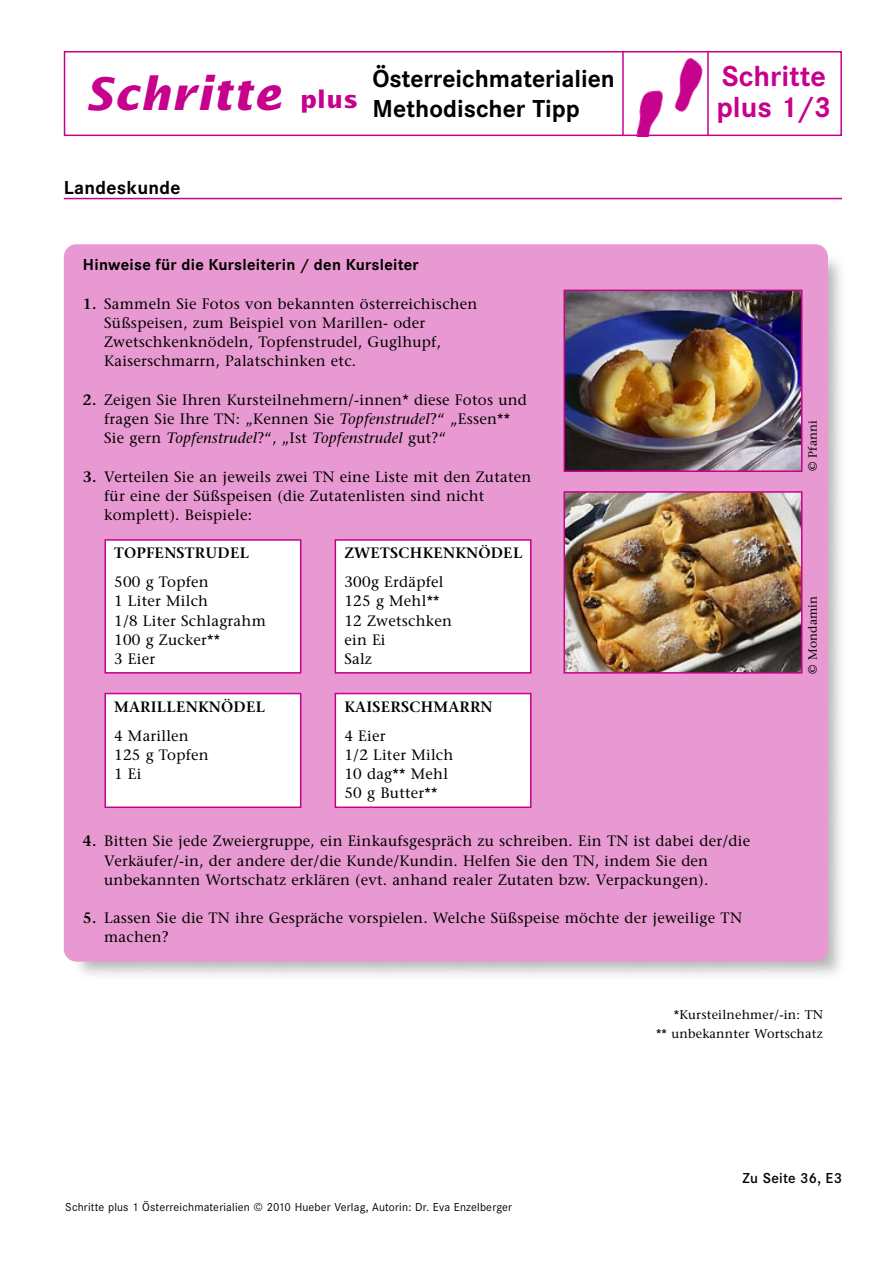
<style>
.page{position:relative;width:893px;height:1263px;background:#fff}
.page>*{position:absolute;margin:0;border:0;box-sizing:border-box;transform-origin:0 0}
.t1{font:italic 700 45px "Lucida Sans";letter-spacing:.02em;color:#c7008d}
.t2{font:700 30px "Corporate S";color:#c7008d}
.t3{font:700 25.5px/30px "Corporate S";color:#000}
.t4{font:700 24px "Lucida Sans";color:#c7008d}
.t5{font:700 19.5px "Corporate S";letter-spacing:.015em;color:#000}
.t6{font:700 16.5px "Corporate S";letter-spacing:.015em;color:#000}
.t7{font:15px/19.2px "Stone Serif";letter-spacing:.015em;color:#000}
.t8{font:600 15px "Stone Serif";letter-spacing:.015em;color:#000}
.t9{font:600 15px "Corporate S";letter-spacing:.015em;color:#000}
.t10{font:12.75px/19.2px "Stone Serif";letter-spacing:.015em;color:#000;text-align:right}
.t11{font:12px "Corporate S";letter-spacing:.015em;color:#000}
.t12{font:12px "Stone Serif";letter-spacing:.015em;color:#000}
.s1{font-weight:600}
.s2{font-style:italic}
</style>
<div class="page">
<img style="left:636px;top:89px;width:26px;height:44px">
<img style="left:662px;top:57px;width:41px;height:56px">
<hr style="left:622px;top:51px;width:2px;height:85px;background:#c7008d">
<hr style="left:707px;top:51px;width:2px;height:84px;background:#c7008d">
<div style="left:64px;top:51px;width:778px;height:85px;border:2px solid #c7008d"></div>
<div style="left:64px;top:244px;width:764px;height:718px;background:#e899d1;border-radius:13px"></div>
<div style="left:336px;top:541px;width:194px;height:131px;background:#fff"></div>
<div style="left:335px;top:539px;width:196px;height:135px;border:2px solid #c7008d"></div>
<div style="left:336px;top:694px;width:194px;height:112px;background:#fff"></div>
<div style="left:335px;top:693px;width:196px;height:115px;border:2px solid #c7008d"></div>
<div style="left:106px;top:541px;width:194px;height:131px;background:#fff"></div>
<div style="left:105px;top:539px;width:196px;height:135px;border:2px solid #c7008d"></div>
<div style="left:106px;top:694px;width:194px;height:112px;background:#fff"></div>
<div style="left:105px;top:693px;width:196px;height:115px;border:2px solid #c7008d"></div>
<img style="left:566px;top:293px;width:233px;height:176px">
<div style="left:563px;top:290px;width:239px;height:182px;border:2px solid #c7008d"></div>
<img style="left:566px;top:494px;width:233px;height:177px">
<div style="left:563px;top:491px;width:239px;height:183px;border:2px solid #c7008d"></div>
<hr style="left:64px;top:198px;width:778px;height:1px;background:#c7008d">
<h1 class="t1" style="left:85px;top:75px;width:198px">Schritte</h1>
<h3 class="t4" style="left:300px;top:90px;width:60px">plus</h3>
<h3 class="t3" style="left:372px;top:66px;width:244px">Österreichmaterialien<br>Methodischer Tipp</h3>
<h3 class="t5" style="left:64px;top:180px;width:118px">Landeskunde</h3>
<h2 class="t2" style="left:722px;top:66px;width:106px">Schritte</h2>
<h2 class="t2" style="left:716px;top:97px;width:116px">plus 1/3</h2>
<p class="t6" style="left:83px;top:259px;width:337px">Hinweise für die Kursleiterin / den Kursleiter</p>
<p class="t7" style="left:104px;top:295px;width:375px;text-indent:-21px"><span class="s1">1.</span> Sammeln Sie Fotos von bekannten österreichischen Süßspeisen, zum Beispiel von Marillen- oder Zwetschkenknödeln, Topfenstrudel, Guglhupf, Kaiserschmarrn, Palatschinken etc.</p>
<p class="t7" style="left:104px;top:391px;width:424px;text-indent:-21px"><span class="s1">2.</span> Zeigen Sie Ihren Kursteilnehmern/-innen* diese Fotos und fragen Sie Ihre TN: „Kennen Sie <span class="s2">Topfenstrudel</span>?“ „Essen**<br>Sie gern <span class="s2">Topfenstrudel</span>?“, „Ist <span class="s2">Topfenstrudel</span> gut?“</p>
<p class="t7" style="left:104px;top:468px;width:429px;text-indent:-21px"><span class="s1">3.</span> Verteilen Sie an jeweils zwei TN eine Liste mit den Zutaten für eine der Süßspeisen (die Zutatenlisten sind nicht komplett). Beispiele:</p>
<p class="t8" style="left:114px;top:547px;width:137px">TOPFENSTRUDEL</p>
<p class="t8" style="left:344px;top:547px;width:179px">ZWETSCHKENKNÖDEL</p>
<p class="t7" style="left:114px;top:574px;width:96px">500 g Topfen</p>
<p class="t7" style="left:344px;top:574px;width:101px">300g Erdäpfel</p>
<p class="t7" style="left:114px;top:593px;width:95px">1 Liter Milch</p>
<p class="t7" style="left:344px;top:593px;width:97px">125 g Mehl**</p>
<p class="t7" style="left:114px;top:612px;width:153px">1/8 Liter Schlagrahm</p>
<p class="t7" style="left:344px;top:612px;width:109px">12 Zwetschken</p>
<p class="t7" style="left:114px;top:631px;width:108px">100 g Zucker**</p>
<p class="t7" style="left:344px;top:631px;width:43px">ein Ei</p>
<p class="t7" style="left:114px;top:651px;width:43px">3 Eier</p>
<p class="t7" style="left:344px;top:651px;width:29px">Salz</p>
<p class="t8" style="left:114px;top:701px;width:153px">MARILLENKNÖDEL</p>
<p class="t8" style="left:344px;top:701px;width:150px">KAISERSCHMARRN</p>
<p class="t7" style="left:114px;top:727px;width:76px">4 Marillen</p>
<p class="t7" style="left:344px;top:727px;width:43px">4 Eier</p>
<p class="t7" style="left:114px;top:747px;width:96px">125 g Topfen</p>
<p class="t7" style="left:344px;top:747px;width:110px">1/2 Liter Milch</p>
<p class="t7" style="left:114px;top:766px;width:29px">1 Ei</p>
<p class="t7" style="left:344px;top:766px;width:105px">10 dag** Mehl<br>50 g Butter**</p>
<p class="t7" style="left:104px;top:833px;width:647px;text-indent:-21px"><span class="s1">4.</span> Bitten Sie jede Zweiergruppe, ein Einkaufsgespräch zu schreiben. Ein TN ist dabei der/die<br>Verkäufer/-in, der andere der/die Kunde/Kundin. Helfen Sie den TN, indem Sie den unbekannten Wortschatz erklären (evt. anhand realer Zutaten bzw. Verpackungen).</p>
<p class="t7" style="left:104px;top:910px;width:639px;text-indent:-21px"><span class="s1">5.</span> Lassen Sie die TN ihre Gespräche vorspielen. Welche Süßspeise möchte der jeweilige TN machen?</p>
<p class="t12" style="left:808px;top:471px;width:53px;rotate:-90deg">© Pfanni</p>
<p class="t12" style="left:808px;top:673px;width:79px;rotate:-90deg">© Mondamin</p>
<p class="t10" style="left:656px;top:1006px;width:168px">*Kursteilnehmer/-in: TN<br>** unbekannter Wortschatz</p>
<p class="t11" style="left:65px;top:1203px;width:448px">Schritte plus 1 Österreichmaterialien © 2010 Hueber Verlag, Autorin: Dr. Eva Enzelberger</p>
<p class="t9" style="left:743px;top:1173px;width:101px">Zu Seite 36, E3</p>
</div>
